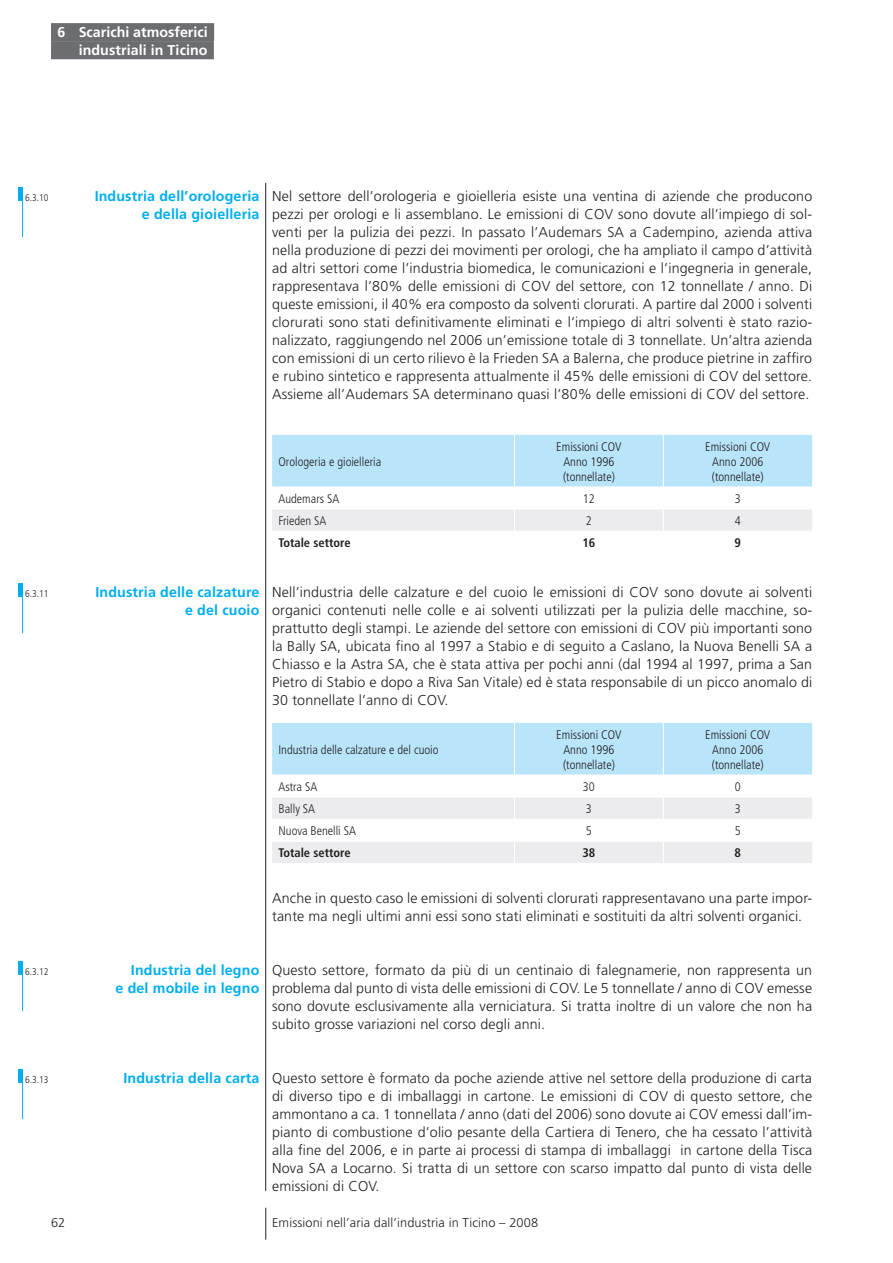
<style>
.page{position:relative;width:893px;height:1263px;background:#fff}
.page>*{position:absolute;margin:0;border:0;box-sizing:border-box;transform-origin:0 0}
.t1{font:300 14.25px/18px "Frutiger";letter-spacing:.01em;color:#231f20;text-align:justify}
.t2{font:700 14.25px/18px "Frutiger";letter-spacing:.01em;color:#00aeef;text-align:right}
.t3{font:700 14.25px/18px "Frutiger";color:#fff;text-align:right}
.t4{font:300 12.75px "Frutiger";letter-spacing:.01em;color:#231f20}
.t5{font:300 condensed 12.45px/15px "Frutiger";color:#231f20;text-align:center}
.t6{font:700 condensed 12.45px "Frutiger";color:#231f20}
.t7{font:300 condensed 9.75px "Frutiger";color:#231f20}
.s1{font-weight:700;color:#00aeef}
</style>
<div class="page">
<hr style="left:265px;top:183px;width:1px;height:1008px;background:#231f20">
<hr style="left:265px;top:1208px;width:1px;height:31px;background:#231f20">
<svg style="left:272px;top:435px;width:540px;height:96px"></svg>
<div style="left:51px;top:23px;width:163px;height:18px;background:#6c6d70"></div>
<div style="left:51px;top:41px;width:163px;height:18px;background:#6c6d70"></div>
<svg style="left:272px;top:723px;width:540px;height:140px"></svg>
<hr style="left:19px;top:187px;width:4px;height:14px;background:#00aeef">
<hr style="left:22px;top:195px;width:1px;height:42px;background:#00aeef">
<hr style="left:19px;top:583px;width:4px;height:14px;background:#00aeef">
<hr style="left:22px;top:591px;width:1px;height:42px;background:#00aeef">
<hr style="left:19px;top:961px;width:4px;height:14px;background:#00aeef">
<hr style="left:22px;top:969px;width:1px;height:42px;background:#00aeef">
<hr style="left:19px;top:1069px;width:4px;height:14px;background:#00aeef">
<hr style="left:22px;top:1077px;width:1px;height:42px;background:#00aeef">
<p class="t3" style="left:57px;top:23px;width:152px">6 Scarichi atmosferici industriali in Ticino</p>
<p class="t7" style="left:25px;top:192px;width:25px">6.3.10</p>
<p class="t2" style="left:95px;top:187px;width:166px">Industria dell’orologeria e della gioielleria</p>
<p class="t1" style="left:272px;top:187px;width:542px">Nel settore dell’orologeria e gioielleria esiste una ventina di aziende che producono pezzi per orologi e li assemblano. Le emissioni di COV sono dovute all’impiego di sol&shy;venti per la pulizia dei pezzi. In passato l’Audemars SA a Cadempino, azienda attiva nella produzione di pezzi dei movimenti per orologi, che ha ampliato il campo d’attività ad altri settori come l’industria biomedica, le comunicazioni e l’ingegneria in generale, rappresentava l’80% delle emissioni di COV del settore, con 12 tonnellate / anno. Di queste emissioni, il 40% era composto da solventi clorurati. A partire dal 2000 i solventi clorurati sono stati definitivamente eliminati e l’impiego di altri solventi è stato razio&shy;nalizzato, raggiungendo nel 2006 un’emissione totale di 3 tonnellate. Un’altra azienda con emissioni di un certo rilievo è la Frieden SA a Balerna, che produce pietrine in zaffiro e rubino sintetico e rappresenta attualmente il 45% delle emissioni di COV del settore.<br>Assieme all’Audemars SA determinano quasi l’80% delle emissioni di COV del settore.</p>
<p class="t5" style="left:279px;top:454px;width:104px">Orologeria e gioielleria</p>
<p class="t5" style="left:556px;top:439px;width:67px">Emissioni COV<br>Anno 1996 (tonnellate)</p>
<p class="t5" style="left:705px;top:439px;width:67px">Emissioni COV<br>Anno 2006 (tonnellate)</p>
<p class="t5" style="left:279px;top:491px;width:62px">Audemars SA</p>
<p class="t5" style="left:583px;top:491px;width:13px">12</p>
<p class="t5" style="left:735px;top:491px;width:7px">3</p>
<p class="t5" style="left:279px;top:513px;width:49px">Frieden SA</p>
<p class="t5" style="left:586px;top:513px;width:7px">2</p>
<p class="t5" style="left:735px;top:513px;width:7px">4</p>
<p class="t6" style="left:278px;top:535px;width:74px">Totale settore</p>
<p class="t6" style="left:582px;top:535px;width:14px">16</p>
<p class="t6" style="left:734px;top:535px;width:8px">9</p>
<p class="t7" style="left:25px;top:588px;width:25px">6.3.11</p>
<p class="t2" style="left:95px;top:583px;width:165px">Industria delle calzature e del cuoio</p>
<p class="t1" style="left:272px;top:583px;width:542px">Nell’industria delle calzature e del cuoio le emissioni di COV sono dovute ai solventi organici contenuti nelle colle e ai solventi utilizzati per la pulizia delle macchine, so&shy;prattutto degli stampi. Le aziende del settore con emissioni di COV più importanti sono la Bally SA, ubicata fino al 1997 a Stabio e di seguito a Caslano, la Nuova Benelli SA a Chiasso e la Astra SA, che è stata attiva per pochi anni (dal 1994 al 1997, prima a San Pietro di Stabio e dopo a Riva San Vitale) ed è stata responsabile di un picco anomalo di 30 tonnellate l’anno di COV.</p>
<p class="t5" style="left:279px;top:742px;width:161px">Industria delle calzature e del cuoio</p>
<p class="t5" style="left:556px;top:727px;width:67px">Emissioni COV<br>Anno 1996 (tonnellate)</p>
<p class="t5" style="left:705px;top:727px;width:67px">Emissioni COV<br>Anno 2006 (tonnellate)</p>
<p class="t5" style="left:279px;top:779px;width:40px">Astra SA</p>
<p class="t5" style="left:583px;top:779px;width:13px">30</p>
<p class="t5" style="left:735px;top:779px;width:7px">0</p>
<p class="t5" style="left:279px;top:801px;width:38px">Bally SA</p>
<p class="t5" style="left:586px;top:801px;width:7px">3</p>
<p class="t5" style="left:735px;top:801px;width:7px">3</p>
<p class="t5" style="left:278px;top:823px;width:79px">Nuova Benelli SA</p>
<p class="t5" style="left:586px;top:823px;width:7px">5</p>
<p class="t5" style="left:735px;top:823px;width:7px">5</p>
<p class="t6" style="left:278px;top:845px;width:74px">Totale settore</p>
<p class="t6" style="left:582px;top:845px;width:14px">38</p>
<p class="t6" style="left:734px;top:845px;width:8px">8</p>
<p class="t1" style="left:272px;top:889px;width:542px">Anche in questo caso le emissioni di solventi clorurati rappresentavano una parte impor&shy;tante ma negli ultimi anni essi sono stati eliminati e sostituiti da altri solventi organici.</p>
<p class="t7" style="left:25px;top:966px;width:25px">6.3.12</p>
<p class="t2" style="left:116px;top:961px;width:145px">Industria del legno<br>e del mobile in legno</p>
<p class="t1" style="left:272px;top:961px;width:542px">Questo settore, formato da più di un centinaio di falegnamerie, non rappresenta un problema dal punto di vista delle emissioni di COV. Le 5 tonnellate / anno di COV emesse sono dovute esclusivamente alla verniciatura. Si tratta inoltre di un valore che non ha subito grosse variazioni nel corso degli anni.</p>
<p class="t7" style="left:25px;top:1074px;width:25px">6.3.13</p>
<p class="t1" style="left:272px;top:1069px;width:542px;text-indent:-149px"><span class="s1">Industria della carta</span> Questo settore è formato da poche aziende attive nel settore della produzione di carta di diverso tipo e di imballaggi in cartone. Le emissioni di COV di questo settore, che ammontano a ca. 1 tonnellata / anno (dati del 2006) sono dovute ai COV emessi dall’im&shy;pianto di combustione d’olio pesante della Cartiera di Tenero, che ha cessato l’attività alla fine del 2006, e in parte ai processi di stampa di imballaggi in cartone della Tisca Nova SA a Locarno. Si tratta di un settore con scarso impatto dal punto di vista delle emissioni di COV.</p>
<p class="t4" style="left:51px;top:1215px;width:16px">62</p>
<p class="t4" style="left:272px;top:1215px;width:267px">Emissioni nell’aria dall’industria in Ticino – 2008</p>
</div>
